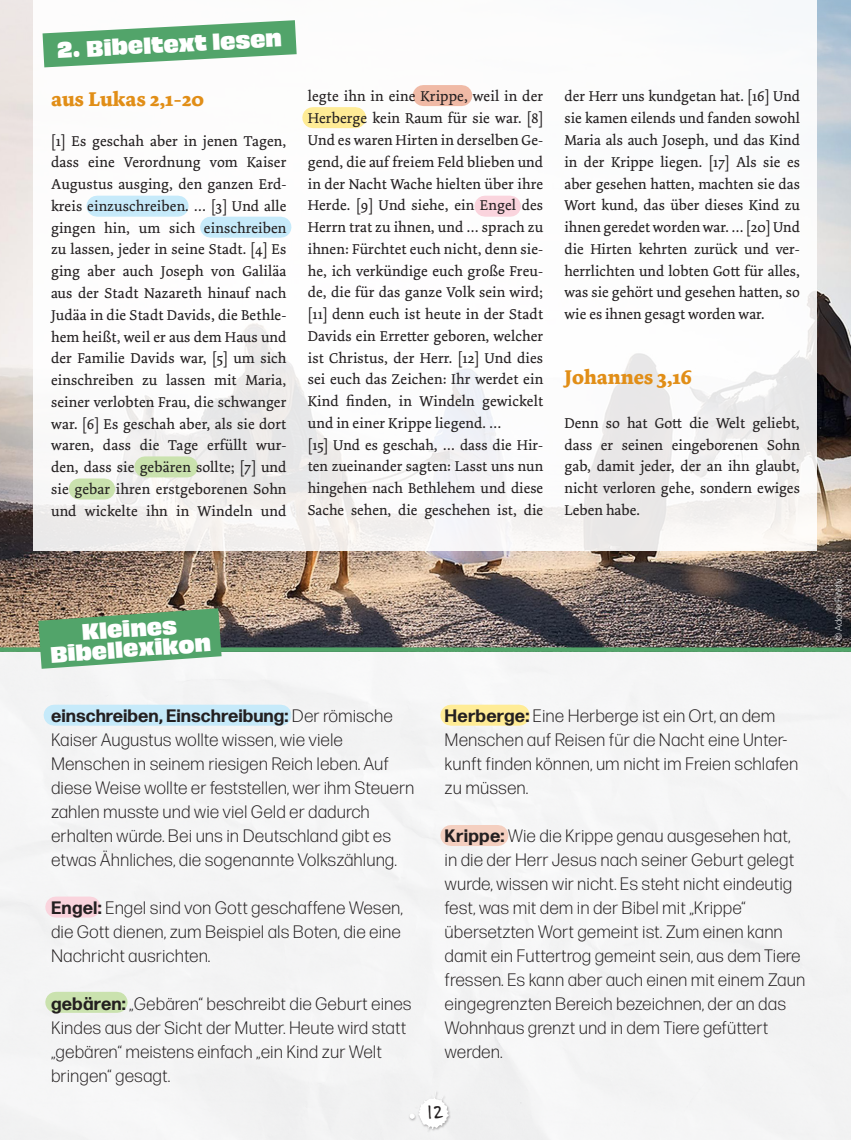
<style>
.page{position:relative;width:851px;height:1140px;background:#fff}
.page>*{position:absolute;margin:0;border:0;box-sizing:border-box;transform-origin:0 0}
.t1{font:21px "Obviously Blck";color:#fff}
.Fließ_12{font:700 21px "Dolly Pro";color:#e18e17}
.t2{font:19.5px "Felt Tip Roman";color:#231f20}
.Fließ_12-2{font:300 18px/24px "Forma DJR Micro";color:#231f20}
.Fließ_12-3{font:15px/21.8px "Dolly Pro";color:#231f20;text-align:justify}
.Fließ_12-4{font:300 9.75px "Forma DJR Micro";color:#fff}
.s1{font-weight:700}
</style>
<div class="page">
<div style="left:451px;top:825px;width:47px;height:21px;background:#f4cfc0"></div>
<div style="left:451px;top:704px;width:68px;height:21px;background:#ffec96"></div>
<img style="left:0;top:0;width:850px;height:647px">
<svg style="left:33px;top:0;width:783px;height:551px"></svg>
<div style="left:485px;top:196px;width:25px;height:21px;background:#fad4dd"></div>
<div style="left:56px;top:896px;width:34px;height:21px;background:#fad4dd"></div>
<div style="left:56px;top:991px;width:61px;height:21px;background:#cae2ae"></div>
<svg style="left:43px;top:20px;width:253px;height:47px"></svg>
<div style="left:0;top:647px;width:850px;height:5px;background:#52a46a"></div>
<svg style="left:38px;top:608px;width:183px;height:61px"></svg>
<div style="left:408px;top:1090px;width:50px;height:43px;background:#f1f1f1"></div>
<svg style="left:409px;top:1092px;width:42px;height:38px"></svg>
<div style="left:145px;top:456px;width:42px;height:21px;background:#cae2ae"></div>
<div style="left:79px;top:478px;width:26px;height:21px;background:#cae2ae"></div>
<div style="left:313px;top:107px;width:42px;height:21px;background:#ffec96"></div>
<div style="left:97px;top:196px;width:81px;height:21px;background:#c6eafa"></div>
<div style="left:210px;top:217px;width:71px;height:21px;background:#c6eafa"></div>
<div style="left:423px;top:85px;width:38px;height:21px;background:#f0baa6"></div>
<div style="left:54px;top:704px;width:227px;height:21px;background:#c6eafa"></div>
<p class="t1" style="left:57px;top:33px;width:226px;rotate:-3deg">2. Bibeltext lesen</p>
<p class="Fließ_12" style="left:51px;top:85px;width:154px">aus Lukas 2,1-20</p>
<p class="Fließ_12-3" style="left:51px;top:130px;width:237px">[1] Es geschah aber in jenen Tagen, dass eine Verordnung vom Kaiser Augustus ausging, den ganzen Erd&shy;kreis einzuschreiben. … [3] Und alle gingen hin, um sich einschreiben zu lassen, jeder in seine Stadt. [4] Es ging aber auch Joseph von Galiläa aus der Stadt Nazareth hinauf nach Judäa in die Stadt Davids, die Bethle&shy;hem heißt, weil er aus dem Haus und der Familie Davids war, [5] um sich einschreiben zu lassen mit Maria, seiner verlobten Frau, die schwanger war. [6] Es geschah aber, als sie dort waren, dass die Tage erfüllt wur&shy;den, dass sie gebären sollte; [7] und sie gebar ihren erstgeborenen Sohn und wickelte ihn in Windeln und</p>
<p class="Fließ_12-3" style="left:308px;top:86px;width:237px">legte ihn in eine Krippe, weil in der Herberge kein Raum für sie war. [8] Und es waren Hirten in derselben Ge&shy;gend, die auf freiem Feld blieben und in der Nacht Wache hielten über ihre Herde. [9] Und siehe, ein Engel des Herrn trat zu ihnen, und … sprach zu ihnen: Fürchtet euch nicht, denn sie&shy;he, ich verkündige euch große Freu&shy;de, die für das ganze Volk sein wird; [11] denn euch ist heute in der Stadt Davids ein Erretter geboren, welcher ist Christus, der Herr. [12] Und dies sei euch das Zeichen: Ihr werdet ein Kind finden, in Windeln gewickelt und in einer Krippe liegend. …</p>
<p class="Fließ_12-3" style="left:308px;top:434px;width:237px">[15] Und es geschah, … dass die Hir&shy;ten zueinander sagten: Lasst uns nun hingehen nach Bethlehem und diese Sache sehen, die geschehen ist, die</p>
<p class="Fließ_12-3" style="left:564px;top:86px;width:237px">der Herr uns kundgetan hat. [16] Und sie kamen eilends und fanden sowohl Maria als auch Joseph, und das Kind in der Krippe liegen. [17] Als sie es aber gesehen hatten, machten sie das Wort kund, das über dieses Kind zu ihnen geredet worden war. … [20] Und die Hirten kehrten zurück und ver&shy;herrlichten und lobten Gott für alles, was sie gehört und gesehen hatten, so wie es ihnen gesagt worden war.</p>
<p class="Fließ_12" style="left:564px;top:364px;width:129px">Johannes 3,16</p>
<p class="Fließ_12-3" style="left:564px;top:412px;width:237px">Denn so hat Gott die Welt geliebt, dass er seinen eingeborenen Sohn gab, damit jeder, der an ihn glaubt, nicht verloren gehe, sondern ewiges Leben habe.</p>
<p class="t1" style="left:81px;top:615px;width:96px;rotate:-4deg">Kleines</p>
<p class="t1" style="left:49px;top:638px;width:162px;rotate:-4deg">Bibellexikon</p>
<p class="Fließ_12-2" style="left:51px;top:703px;width:365px"><span class="s1">einschreiben, Einschreibung:</span> Der römische Kaiser Augustus wollte wissen, wie viele Menschen in seinem riesigen Reich leben. Auf diese Weise wollte er feststellen, wer ihm Steuern zahlen musste und wie viel Geld er dadurch erhalten würde. Bei uns in Deutschland gibt es etwas Ähnliches, die sogenannte Volkszählung.</p>
<p class="Fließ_12-2" style="left:51px;top:895px;width:353px"><span class="s1">Engel:</span> Engel sind von Gott geschaffene Wesen, die Gott dienen, zum Beispiel als Boten, die eine<br>Nachricht ausrichten.</p>
<p class="Fließ_12-2" style="left:51px;top:991px;width:362px"><span class="s1">gebären:</span> „Gebären“ beschreibt die Geburt eines Kindes aus der Sicht der Mutter. Heute wird statt „gebären“ meistens einfach „ein Kind zur Welt bringen“ gesagt.</p>
<p class="Fließ_12-2" style="left:444px;top:703px;width:355px"><span class="s1">Herberge:</span> Eine Herberge ist ein Ort, an dem Menschen auf Reisen für die Nacht eine Unter&shy;kunft finden können, um nicht im Freien schlafen zu müssen.</p>
<p class="Fließ_12-2" style="left:444px;top:823px;width:362px"><span class="s1">Krippe:</span> Wie die Krippe genau ausgesehen hat, in die der Herr Jesus nach seiner Geburt gelegt wurde, wissen wir nicht. Es steht nicht eindeutig fest, was mit dem in der Bibel mit „Krippe“ übersetzten Wort gemeint ist. Zum einen kann damit ein Futtertrog gemeint sein, aus dem Tiere fressen. Es kann aber auch einen mit einem Zaun eingegrenzten Bereich bezeichnen, der an das Wohnhaus grenzt und in dem Tiere gefüttert werden.</p>
<p class="t2" style="left:425px;top:1099px;width:19px">12</p>
<p class="Fließ_12-4" style="left:832px;top:639px;width:63px;rotate:-90deg">© Adobe Firefly</p>
</div>
